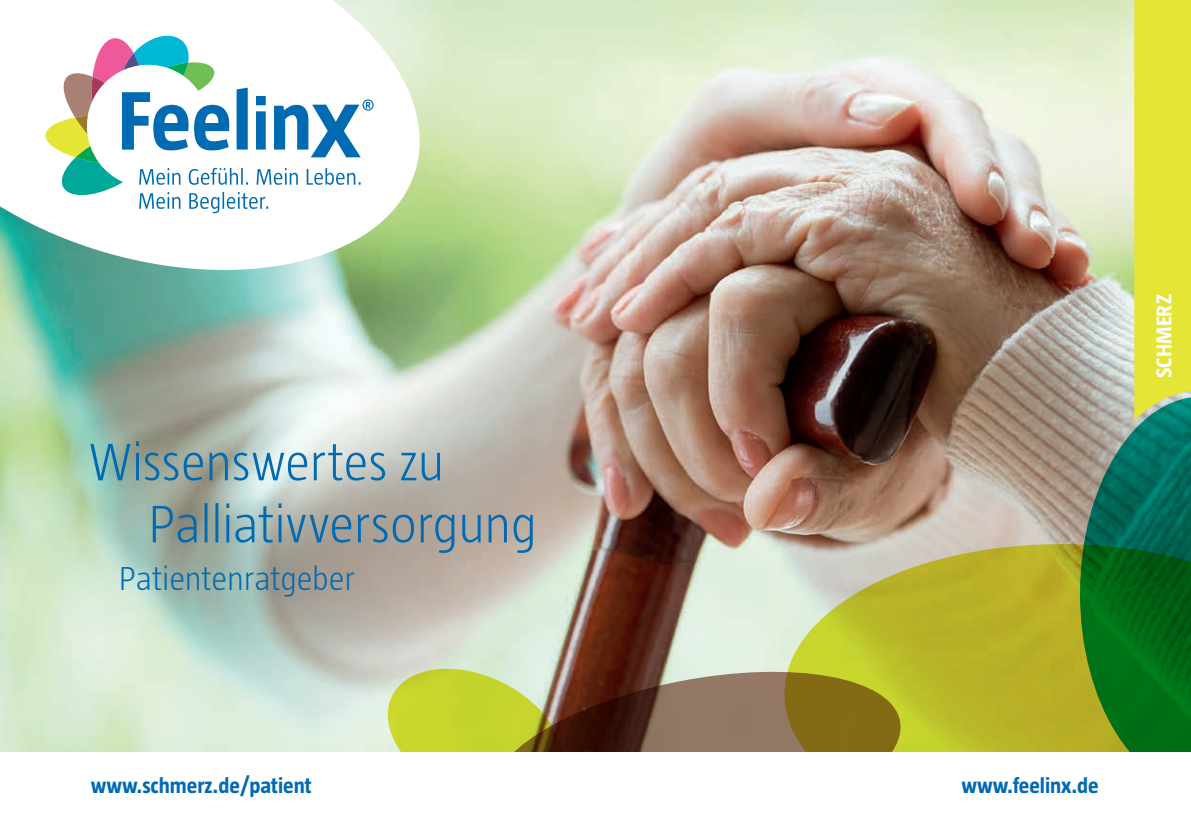
<style>
.page{position:relative;width:1191px;height:840px;background:#fff}
.page>*{position:absolute;margin:0;border:0;box-sizing:border-box;transform-origin:0 0}
.t1{font:300 54px/62px "Taz Hexal";letter-spacing:-.01em;color:#006ab2}
.t2{font:300 34px "Taz Hexal";color:#006ab2}
.t3{font:700 22px "Taz Hexal";color:#006ab2}
.t4{font:700 22px "Taz Hexal";letter-spacing:.01em;color:#fff}
</style>
<div class="page">
<img style="left:0;top:0;width:1134px;height:751px">
<svg style="left:573px;top:659px;width:211px;height:92px;background:#7c5f4f"></svg>
<svg style="left:1080px;top:396px;width:111px;height:148px;background:#347c6f"></svg>
<svg style="left:784px;top:544px;width:407px;height:207px;background:#8a9f33"></svg>
<svg style="left:377px;top:659px;width:196px;height:92px;background:#bfc75f"></svg>
<svg style="left:0;top:0;width:441px;height:294px;background:#92c5a1"></svg>
<svg style="left:0;top:0;width:419px;height:269px"></svg>
<svg style="left:45px;top:36px;width:328px;height:177px"></svg>
<div style="left:1134px;top:0;width:57px;height:420px;background:#e5e535"></div>
<h1 class="t1" style="left:148px;top:430px;width:390px;text-indent:-59px">Wissenswertes zu<br>Palliativversorgung</h1>
<h2 class="t2" style="left:119px;top:559px;width:237px">Patientenratgeber</h2>
<p class="t4" style="left:1151px;top:378px;width:85px;rotate:-90deg">SCHMERZ</p>
<p class="t3" style="left:91px;top:772px;width:222px">www.schmerz.de/patient</p>
<p class="t3" style="left:961px;top:772px;width:139px">www.feelinx.de</p>
</div>
